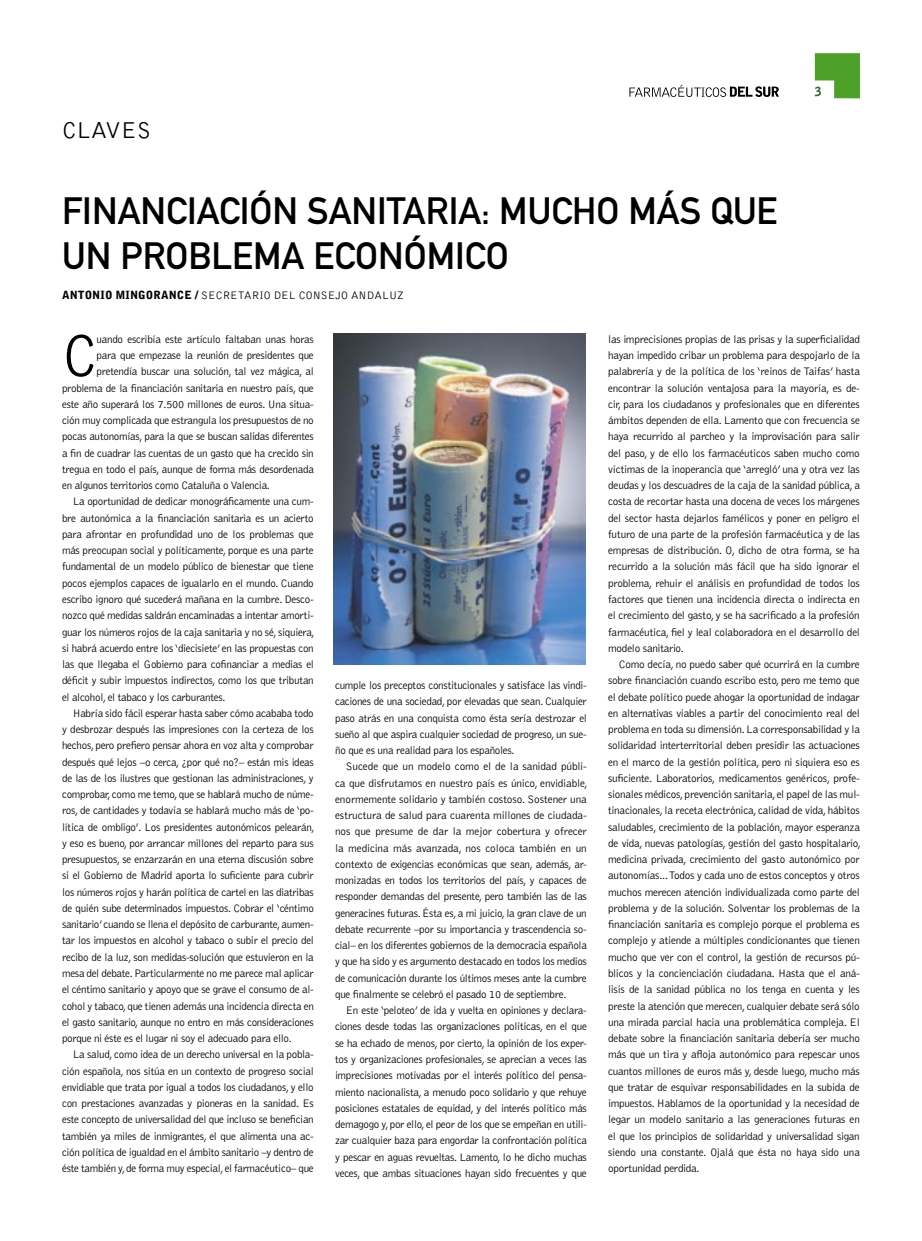
<style>
.page{position:relative;width:922px;height:1241px;background:#fff}
.page>*{position:absolute;margin:0;border:0;box-sizing:border-box;transform-origin:0 0}
.cuerpo_de_texto{font:300 60.25px "Bell Gothic";color:#000}
.t1{font:37.5px/45px "DIN Mittelschrift";color:#000}
.t2{font:300 23.75px "Bell Gothic";color:#000}
.t3{font:900 12.5px "Bell Gothic";color:#2e6935}
.cuerpo_de_texto-2{font:300 11.25px/16.2px "Bell Gothic";letter-spacing:-.025em;color:#000;text-align:justify}
.cuerpo_de_texto-3{font:300 11.25px "Bell Gothic";letter-spacing:.01em;color:#000}
.s1{font-weight:900}
</style>
<div class="page">
<svg style="left:814px;top:53px;width:45px;height:45px"></svg>
<svg style="left:629px;top:85px;width:149px;height:12px"></svg>
<img style="left:333px;top:333px;width:252px;height:331px">
<p class="t2" style="left:62px;top:118px;width:91px">CLAVES</p>
<p class="t1" style="left:62px;top:189px;width:716px">FINANCIACIÓN SANITARIA: MUCHO MÁS QUE<br>UN PROBLEMA ECONÓMICO</p>
<p class="cuerpo_de_texto-3" style="left:62px;top:289px;width:343px"><span class="s1">ANTONIO MINGORANCE /</span> SECRETARIO DEL CONSEJO ANDALUZ</p>
<p class="t3" style="left:814px;top:84px;width:8px">3</p>
<p class="cuerpo_de_texto" style="left:62px;top:323px;width:38px">C</p>
<p class="cuerpo_de_texto-2" style="left:97px;top:331px;width:218px">uando escribía este artículo faltaban unas horas</p>
<p class="cuerpo_de_texto-2" style="left:97px;top:347px;width:218px">para que empezase la reunión de presidentes que</p>
<p class="cuerpo_de_texto-2" style="left:97px;top:364px;width:218px">pretendía buscar una solución, tal vez mágica, al</p>
<p class="cuerpo_de_texto-2" style="left:62px;top:380px;width:253px">problema de la financiación sanitaria en nuestro país, que</p>
<p class="cuerpo_de_texto-2" style="left:62px;top:396px;width:253px">este año superará los 7.500 millones de euros. Una situa-</p>
<p class="cuerpo_de_texto-2" style="left:62px;top:412px;width:253px">ción muy complicada que estrangula los presupuestos de no</p>
<p class="cuerpo_de_texto-2" style="left:62px;top:429px;width:253px">pocas autonomías, para la que se buscan salidas diferentes</p>
<p class="cuerpo_de_texto-2" style="left:62px;top:445px;width:253px">a fin de cuadrar las cuentas de un gasto que ha crecido sin</p>
<p class="cuerpo_de_texto-2" style="left:62px;top:461px;width:253px">tregua en todo el país, aunque de forma más desordenada</p>
<p class="cuerpo_de_texto-2" style="left:62px;top:477px;width:209px">en algunos territorios como Cataluña o Valencia.</p>
<p class="cuerpo_de_texto-2" style="left:62px;top:494px;width:254px;text-indent:11px">La oportunidad de dedicar monográficamente una cum&shy;bre autonómica a la financiación sanitaria es un acierto para afrontar en profundidad uno de los problemas que más preocupan social y políticamente, porque es una parte fundamental de un modelo público de bienestar que tiene pocos ejemplos capaces de igualarlo en el mundo. Cuando escribo ignoro qué sucederá mañana en la cumbre. Desco&shy;nozco qué medidas saldrán encaminadas a intentar amorti&shy;guar los números rojos de la caja sanitaria y no sé, siquiera, si habrá acuerdo entre los ‘diecisiete’ en las propuestas con las que llegaba el Gobierno para cofinanciar a medias el déficit y subir impuestos indirectos, como los que tributan el alcohol, el tabaco y los carburantes.</p>
<p class="cuerpo_de_texto-2" style="left:62px;top:705px;width:254px;text-indent:11px">Habría sido fácil esperar hasta saber cómo acababa todo y desbrozar después las impresiones con la certeza de los hechos, pero prefiero pensar ahora en voz alta y comprobar después qué lejos –o cerca, ¿por qué no?– están mis ideas de las de los ilustres que gestionan las administraciones, y comprobar, como me temo, que se hablará mucho de núme&shy;ros, de cantidades y todavía se hablará mucho más de ‘po&shy;lítica de ombligo’. Los presidentes autonómicos pelearán, y eso es bueno, por arrancar millones del reparto para sus presupuestos, se enzarzarán en una eterna discusión sobre si el Gobierno de Madrid aporta lo suficiente para cubrir los números rojos y harán política de cartel en las diatribas de quién sube determinados impuestos. Cobrar el ‘céntimo sanitario’ cuando se llena el depósito de carburante, aumen&shy;tar los impuestos en alcohol y tabaco o subir el precio del recibo de la luz, son medidas-solución que estuvieron en la mesa del debate. Particularmente no me parece mal aplicar el céntimo sanitario y apoyo que se grave el consumo de al&shy;cohol y tabaco, que tienen además una incidencia directa en el gasto sanitario, aunque no entro en más consideraciones porque ni éste es el lugar ni soy el adecuado para ello.</p>
<p class="cuerpo_de_texto-2" style="left:62px;top:1046px;width:253px;text-indent:11px">La salud, como idea de un derecho universal en la pobla&shy;ción española, nos sitúa en un contexto de progreso social envidiable que trata por igual a todos los ciudadanos, y ello con prestaciones avanzadas y pioneras en la sanidad. Es este concepto de universalidad del que incluso se benefician también ya miles de inmigrantes, el que alimenta una ac&shy;ción política de igualdad en el ámbito sanitario –y dentro de éste también y, de forma muy especial, el farmacéutico– que</p>
<p class="cuerpo_de_texto-2" style="left:335px;top:677px;width:253px">cumple los preceptos constitucionales y satisface las vindi&shy;caciones de una sociedad, por elevadas que sean. Cualquier paso atrás en una conquista como ésta sería destrozar el sueño al que aspira cualquier sociedad de progreso, un sue&shy;ño que es una realidad para los españoles.</p>
<p class="cuerpo_de_texto-2" style="left:335px;top:758px;width:254px;text-indent:11px">Sucede que un modelo como el de la sanidad públi&shy;ca que disfrutamos en nuestro país es único, envidiable, enormemente solidario y también costoso. Sostener una estructura de salud para cuarenta millones de ciudada&shy;nos que presume de dar la mejor cobertura y ofrecer la medicina más avanzada, nos coloca también en un contexto de exigencias económicas que sean, además, ar&shy;monizadas en todos los territorios del país, y capaces de responder demandas del presente, pero también las de las generacines futuras. Ésta es, a mi juicio, la gran clave de un debate recurrente –por su importancia y trascendencia so&shy;cial– en los diferentes gobiernos de la democracia española y que ha sido y es argumento destacado en todos los medios de comunicación durante los últimos meses ante la cumbre que finalmente se celebró el pasado 10 de septiembre.</p>
<p class="cuerpo_de_texto-2" style="left:335px;top:1002px;width:253px;text-indent:11px">En este ‘peloteo’ de ida y vuelta en opiniones y declara&shy;ciones desde todas las organizaciones políticas, en el que se ha echado de menos, por cierto, la opinión de los exper&shy;tos y organizaciones profesionales, se aprecian a veces las imprecisiones motivadas por el interés político del pensa&shy;miento nacionalista, a menudo poco solidario y que rehuye posiciones estatales de equidad, y del interés político más demagogo y, por ello, el peor de los que se empeñan en utili&shy;zar cualquier baza para engordar la confrontación política y pescar en aguas revueltas. Lamento, lo he dicho muchas veces, que ambas situaciones hayan sido frecuentes y que</p>
<p class="cuerpo_de_texto-2" style="left:608px;top:331px;width:253px">las imprecisiones propias de las prisas y la superficialidad hayan impedido cribar un problema para despojarlo de la palabrería y de la política de los ‘reinos de Taifas’ hasta encontrar la solución ventajosa para la mayoría, es de&shy;cir, para los ciudadanos y profesionales que en diferentes ámbitos dependen de ella. Lamento que con frecuencia se haya recurrido al parcheo y la improvisación para salir del paso, y de ello los farmacéuticos saben mucho como víctimas de la inoperancia que ‘arregló’ una y otra vez las deudas y los descuadres de la caja de la sanidad pública, a costa de recortar hasta una docena de veces los márgenes del sector hasta dejarlos famélicos y poner en peligro el futuro de una parte de la profesión farmacéutica y de las empresas de distribución. O, dicho de otra forma, se ha recurrido a la solución más fácil que ha sido ignorar el problema, rehuir el análisis en profundidad de todos los factores que tienen una incidencia directa o indirecta en el crecimiento del gasto, y se ha sacrificado a la profesión farmacéutica, fiel y leal colaboradora en el desarrollo del modelo sanitario.</p>
<p class="cuerpo_de_texto-2" style="left:608px;top:656px;width:254px;text-indent:11px">Como decía, no puedo saber qué ocurrirá en la cumbre sobre financiación cuando escribo esto, pero me temo que el debate político puede ahogar la oportunidad de indagar en alternativas viables a partir del conocimiento real del problema en toda su dimensión. La corresponsabilidad y la solidaridad interterritorial deben presidir las actuaciones en el marco de la gestión política, pero ni siquiera eso es suficiente. Laboratorios, medicamentos genéricos, profe&shy;sionales médicos, prevención sanitaria, el papel de las mul&shy;tinacionales, la receta electrónica, calidad de vida, hábitos saludables, crecimiento de la población, mayor esperanza de vida, nuevas patologías, gestión del gasto hospitalario, medicina privada, crecimiento del gasto autonómico por autonomías...Todos y cada uno de estos conceptos y otros muchos merecen atención individualizada como parte del problema y de la solución. Solventar los problemas de la financiación sanitaria es complejo porque el problema es complejo y atiende a múltiples condicionantes que tienen mucho que ver con el control, la gestión de recursos pú&shy;blicos y la concienciación ciudadana. Hasta que el aná&shy;lisis de la sanidad pública no los tenga en cuenta y les preste la atención que merecen, cualquier debate será sólo una mirada parcial hacia una problemática compleja. El debate sobre la financiación sanitaria debería ser mucho más que un tira y afloja autonómico para repescar unos cuantos millones de euros más y, desde luego, mucho más que tratar de esquivar responsabilidades en la subida de impuestos. Hablamos de la oportunidad y la necesidad de legar un modelo sanitario a las generaciones futuras en el que los principios de solidaridad y universalidad sigan siendo una constante. Ojalá que ésta no haya sido una oportunidad perdida.</p>
</div>
